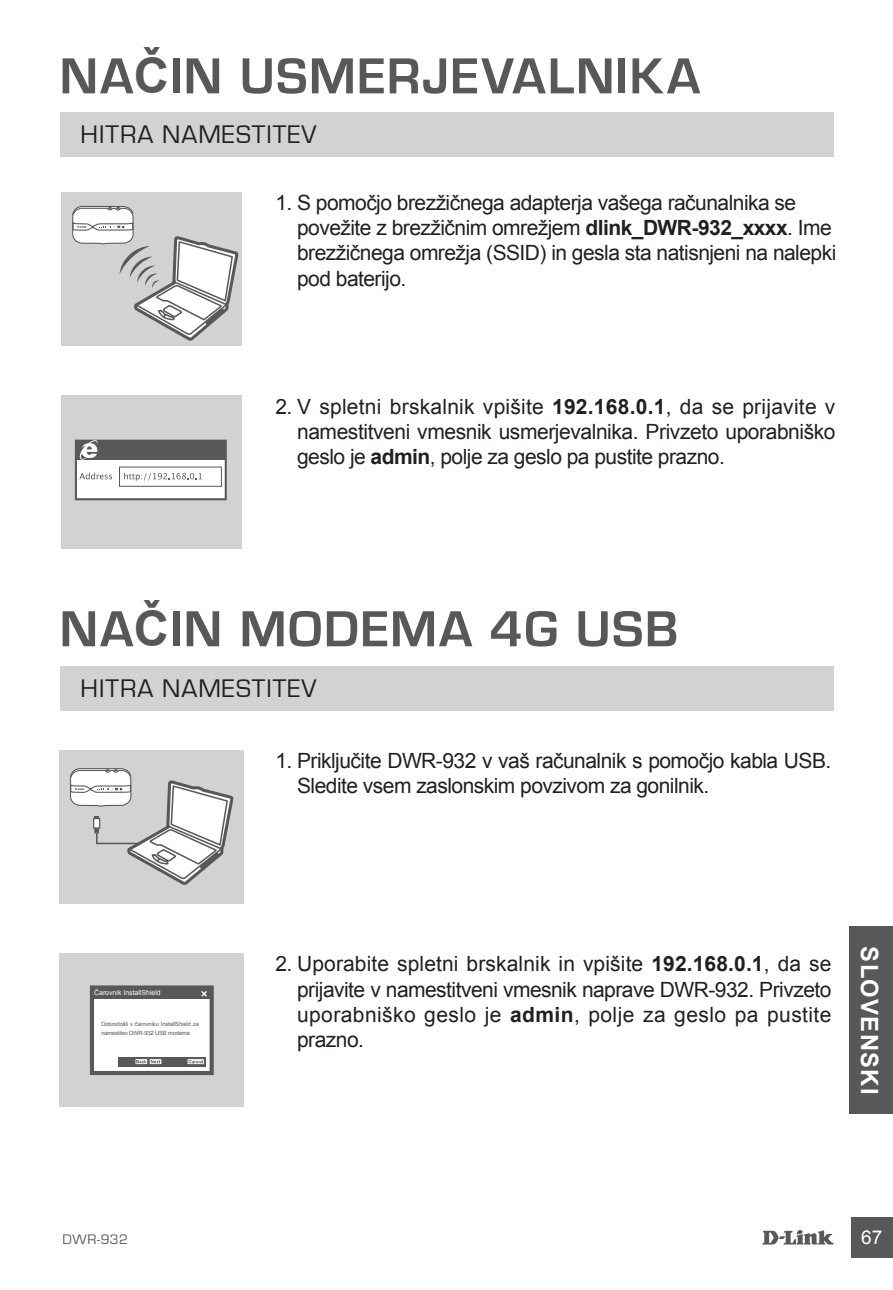
<style>
.page{position:relative;width:893px;height:1290px;background:#fff}
.page>*{position:absolute;margin:0;border:0;box-sizing:border-box;transform-origin:0 0}
.Heading{font:700 52.5px "Eurostile";letter-spacing:.025em;color:#57585a}
.Subheading{font:26.25px "Eurostile";letter-spacing:.04em;color:#231f20}
.t1{font:700 23.8px "Arial";letter-spacing:.06em;color:#fff}
.Installation_Steps{font:21px/25.2px "Arial";letter-spacing:-.025em;color:#231f20}
.t2{font:18.9px "Arial";color:#fff}
.t3{font:14.35px "Eurostile";letter-spacing:.035em;color:#57585a}
.t4{font:7px "Arial";color:#fff}
.t5{font:5.6px/9.1px "Arial";letter-spacing:-.015em;color:#57585a}
.s1{font-family:"Arial";font-size:49px}
.s2{font-weight:700}
</style>
<div class="page">
<svg style="left:762px;top:1230px;width:72px;height:14px"></svg>
<div style="left:851px;top:1217px;width:42px;height:41px;background:#57585a"></div>
<div style="left:849px;top:926px;width:44px;height:187px;background:#57585a"></div>
<div style="left:60px;top:112px;width:773px;height:45px;background:#d1d2d4"></div>
<div style="left:60px;top:666px;width:773px;height:45px;background:#d1d2d4"></div>
<div style="left:60px;top:953px;width:184px;height:154px;background:#d1d2d4"></div>
<div style="left:90px;top:985px;width:124px;height:90px;background:#fff;border:4px solid #57585a"></div>
<div style="left:119px;top:1057px;width:87px;height:9px;background:#57585a"></div>
<div style="left:94px;top:989px;width:116px;height:10px;background:#57585a"></div>
<svg style="left:201px;top:991px;width:6px;height:6px"></svg>
<svg style="left:149px;top:1059px;width:13px;height:6px"></svg>
<svg style="left:135px;top:1059px;width:13px;height:6px"></svg>
<svg style="left:136px;top:1060px;width:24px;height:3px"></svg>
<svg style="left:187px;top:1059px;width:17px;height:6px"></svg>
<svg style="left:189px;top:1060px;width:14px;height:3px"></svg>
<div style="left:60px;top:749px;width:184px;height:154px;background:#d1d2d4"></div>
<div style="left:61px;top:192px;width:181px;height:154px;background:#d1d2d4"></div>
<div style="left:61px;top:395px;width:181px;height:154px;background:#d1d2d4"></div>
<div style="left:75px;top:440px;width:152px;height:60px;background:#fff;border:2px solid #57585a"></div>
<div style="left:76px;top:441px;width:149px;height:19px;background:#57585a"></div>
<div style="left:119px;top:466px;width:103px;height:21px;border:1px solid #57585a"></div>
<svg style="left:79px;top:473px;width:33px;height:6px"></svg>
<svg style="left:124px;top:473px;width:78px;height:8px"></svg>
<svg style="left:79px;top:440px;width:19px;height:20px"></svg>
<svg style="left:72px;top:205px;width:167px;height:136px"></svg>
<svg style="left:69px;top:768px;width:166px;height:136px"></svg>
<p class="Heading" style="left:60px;top:47px;width:642px">NA<span class="s1">Č</span>IN USMERJEVALNIKA</p>
<p class="Subheading" style="left:80px;top:120px;width:238px">HITRA NAMESTITEV</p>
<p class="Installation_Steps" style="left:297px;top:190px;width:541px;text-indent:-22px">1. S pomočjo brezžičnega adapterja vašega računalnika se povežite z brezžičnim omrežjem <span class="s2">dlink_DWR-932_xxxx</span>. Ime brezžičnega omrežja (SSID) in gesla sta natisnjeni na nalepki pod baterijo.</p>
<p class="Installation_Steps" style="left:297px;top:394px;width:540px;text-align:justify;text-indent:-22px">2. V spletni brskalnik vpišite <span class="s2">192.168.0.1</span>, da se prijavite v namestitveni vmesnik usmerjevalnika. Privzeto uporabniško geslo je <span class="s2">admin</span>, polje za geslo pa pustite prazno.</p>
<p class="Heading" style="left:60px;top:600px;width:620px">NA<span class="s1">Č</span>IN MODEMA 4G USB</p>
<p class="Subheading" style="left:80px;top:674px;width:238px">HITRA NAMESTITEV</p>
<p class="t4" style="left:94px;top:988px;width:68px">Čarovnik InstallShield</p>
<p class="t5" style="left:101px;top:1019px;width:99px">Dobrodošli v čarovniku InstallShield za namestitev DWR-932 USB modema</p>
<p class="Installation_Steps" style="left:297px;top:748px;width:536px;text-indent:-22px">1. Priključite DWR-932 v vaš računalnik s pomočjo kabla USB.<br>Sledite vsem zaslonskim povzivom za gonilnik.</p>
<p class="Installation_Steps" style="left:297px;top:951px;width:536px;text-align:justify;text-indent:-22px">2. Uporabite spletni brskalnik in vpišite <span class="s2">192.168.0.1</span>, da se prijavite v namestitveni vmesnik naprave DWR-932. Privzeto uporabniško geslo je <span class="s2">admin</span>, polje za geslo pa pustite prazno.</p>
<p class="t1" style="left:885px;top:946px;width:150px;rotate:90deg">SLOVENSKI</p>
<p class="t3" style="left:63px;top:1232px;width:67px">DWR-932</p>
<p class="t2" style="left:861px;top:1224px;width:23px">67</p>
</div>
